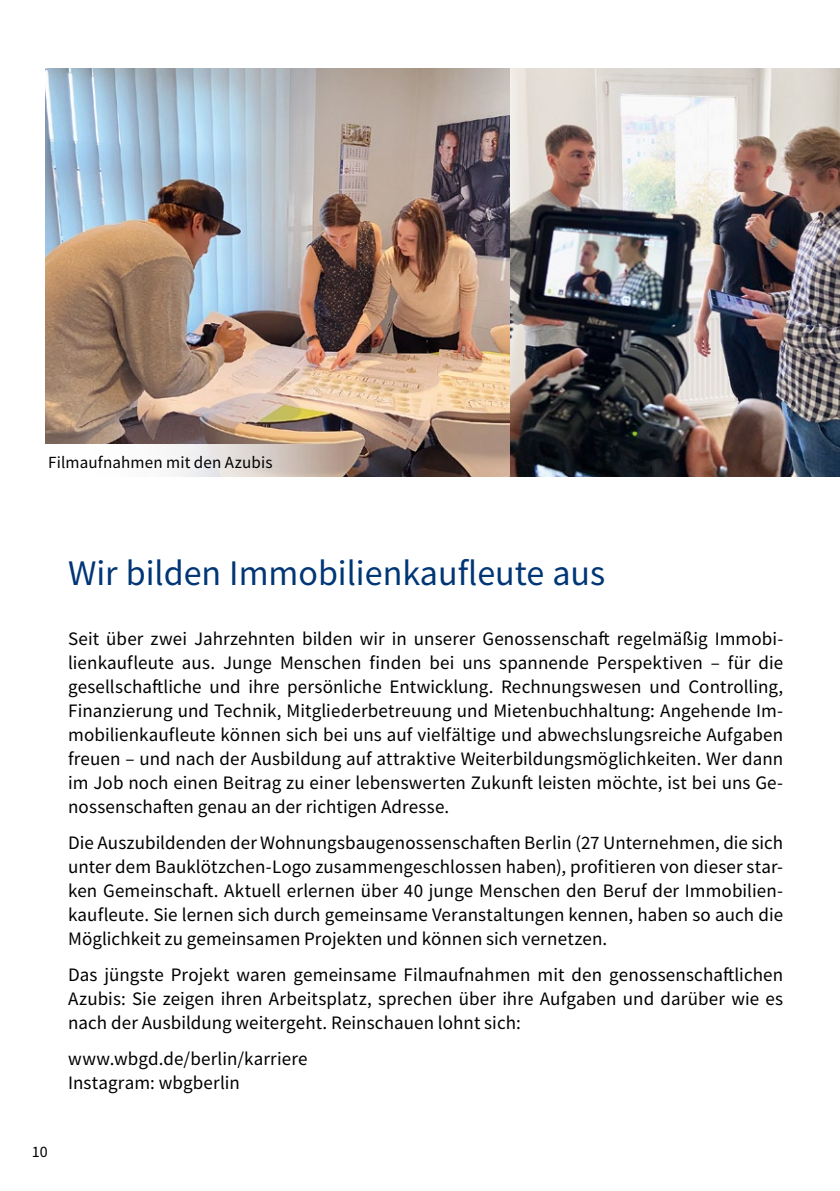
<style>
.page{position:relative;width:840px;height:1191px;background:#fff}
.page>*{position:absolute;margin:0;border:0;box-sizing:border-box;transform-origin:0 0}
.t1{font:36px "Source Sans Pro";color:#003676}
.t2{font:19px/24px "Source Sans Pro";letter-spacing:.005em;color:#000;text-align:justify}
.t3{font:17px "Source Sans Pro";letter-spacing:.005em;color:#000}
.t4{font:16px "Source Sans Pro";color:#000}
</style>
<div class="page">
<img style="left:45px;top:68px;width:794px;height:409px">
<svg style="left:45px;top:444px;width:298px;height:33px"></svg>
<p class="t3" style="left:48px;top:451px;width:226px">Filmaufnahmen mit den Azubis</p>
<h1 class="t1" style="left:68px;top:550px;width:538px">Wir bilden Immobilienkaufleute aus</h1>
<p class="t2" style="left:68px;top:626px;width:716px">Seit über zwei Jahrzehnten bilden wir in unserer Genossenschaft regelmäßig Immobi&shy;lienkaufleute aus. Junge Menschen finden bei uns spannende Perspektiven – für die gesellschaftliche und ihre persönliche Entwicklung. Rechnungswesen und Controlling, Finanzierung und Technik, Mitgliederbetreuung und Mietenbuchhaltung: Angehende Im&shy;mobilienkaufleute können sich bei uns auf vielfältige und abwechslungsreiche Aufgaben freuen – und nach der Ausbildung auf attraktive Weiterbildungsmöglichkeiten. Wer dann im Job noch einen Beitrag zu einer lebenswerten Zukunft leisten möchte, ist bei uns Ge&shy;nossenschaften genau an der richtigen Adresse.</p>
<p class="t2" style="left:68px;top:830px;width:716px">Die Auszubildenden der Wohnungsbaugenossenschaften Berlin (27 Unternehmen, die sich unter dem Bauklötzchen-Logo zusammengeschlossen haben), profitieren von dieser star&shy;ken Gemeinschaft. Aktuell erlernen über 40 junge Menschen den Beruf der Immobilien&shy;kaufleute. Sie lernen sich durch gemeinsame Veranstaltungen kennen, haben so auch die Möglichkeit zu gemeinsamen Projekten und können sich vernetzen.</p>
<p class="t2" style="left:68px;top:962px;width:716px">Das jüngste Projekt waren gemeinsame Filmaufnahmen mit den genossenschaftlichen Azubis: Sie zeigen ihren Arbeitsplatz, sprechen über ihre Aufgaben und darüber wie es nach der Ausbildung weitergeht. Reinschauen lohnt sich:</p>
<p class="t2" style="left:68px;top:1046px;width:241px">www.wbgd.de/berlin/karriere<br>Instagram: wbgberlin</p>
<p class="t4" style="left:32px;top:1141px;width:17px">10</p>
</div>
